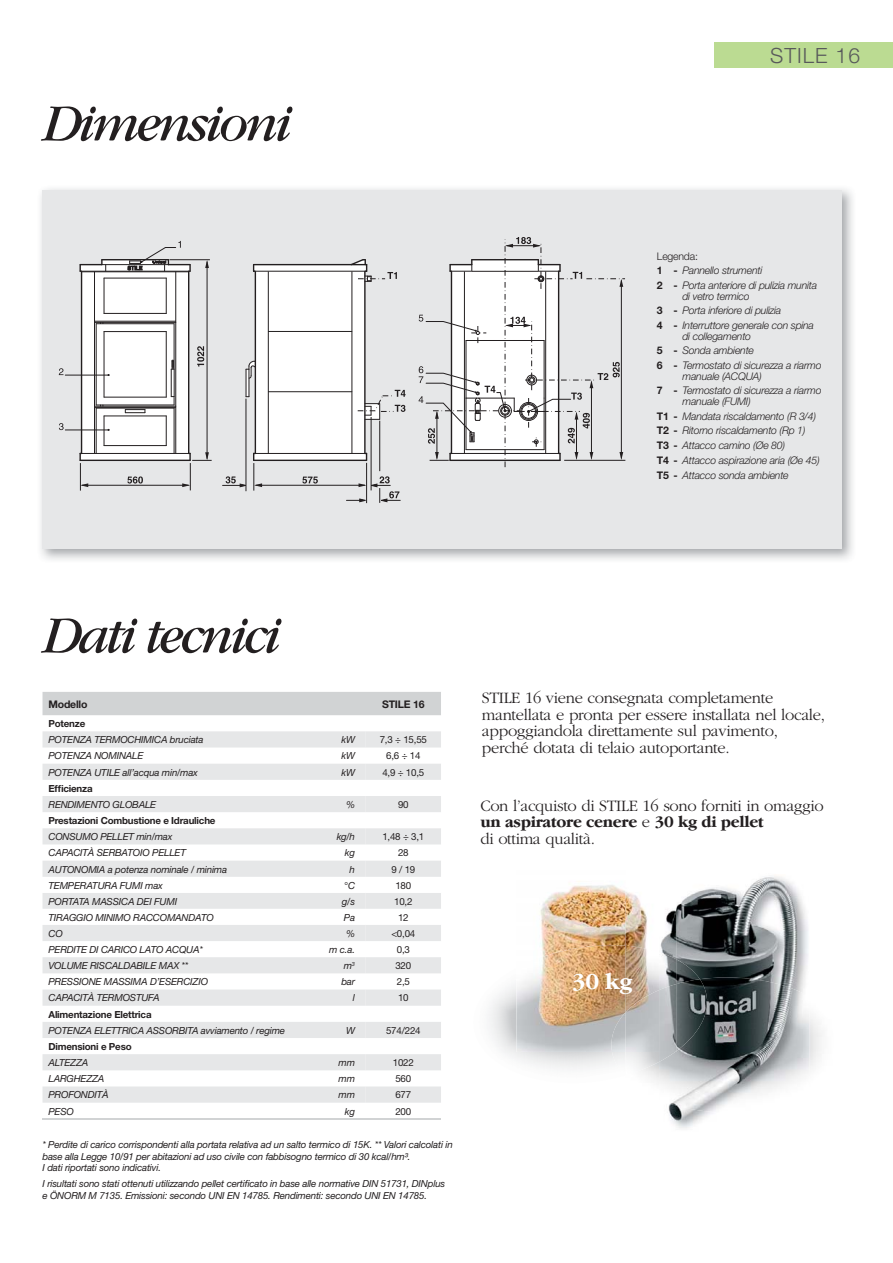
<style>
.page{position:relative;width:893px;height:1263px;background:#fff}
.page>*{position:absolute;margin:0;border:0;box-sizing:border-box;transform-origin:0 0}
.t1{font:italic 54px "Garamond";letter-spacing:-.06em;color:#231f20}
.t2{font:700 23.55px "Garamond IT Cby BT";color:#fff}
.t3{font:300 21px "Helvetica Neue";letter-spacing:.05em;color:#58595b}
.t4{font:300 16.5px/16.5px "Garamond";letter-spacing:-.02em;color:#231f20}
.t5{font:700 16.5px "Garamond IT Cby BT";letter-spacing:-.02em;color:#231f20}
.t6{font:italic 300 10.5px/14.7px "Helvetica Neue";letter-spacing:-.02em;color:#231f20}
.t7{font:700 10.5px "Helvetica Neue";letter-spacing:-.02em;color:#231f20}
.t8{font:italic 9.75px/11.7px "Helvetica Neue";letter-spacing:-.02em;color:#231f20}
.t9{font:700 9.75px "Helvetica Neue";letter-spacing:-.02em;color:#231f20}
.t10{font:9.75px "Helvetica Neue";letter-spacing:-.02em;color:#231f20}
.s1{font-style:normal}
.s2{font-weight:700;font-style:normal}
.s3{font-family:"Garamond";font-weight:300}
</style>
<div class="page">
<img style="left:40px;top:188px;width:813px;height:372px">
<div style="left:43px;top:190px;width:799px;height:359px;background:#e6e7e8"></div>
<svg style="left:223px;top:259px;width:183px;height:244px"></svg>
<hr style="left:246px;top:399px;width:1px;height:92px;background:#231f20">
<hr style="left:65px;top:375px;width:44px;height:1px;background:#231f20">
<svg style="left:59px;top:368px;width:4px;height:7px"></svg>
<hr style="left:65px;top:430px;width:44px;height:1px;background:#231f20">
<svg style="left:59px;top:423px;width:5px;height:7px"></svg>
<svg style="left:79px;top:241px;width:133px;height:250px"></svg>
<hr style="left:166px;top:332px;width:1px;height:65px;background:#231f20">
<hr style="left:96px;top:405px;width:78px;height:1px;background:#231f20">
<hr style="left:104px;top:397px;width:62px;height:1px;background:#231f20">
<hr style="left:96px;top:323px;width:78px;height:1px;background:#231f20">
<hr style="left:104px;top:331px;width:62px;height:1px;background:#231f20">
<hr style="left:96px;top:324px;width:1px;height:81px;background:#231f20">
<hr style="left:104px;top:332px;width:1px;height:65px;background:#231f20">
<hr style="left:104px;top:416px;width:1px;height:30px;background:#231f20">
<svg style="left:419px;top:237px;width:206px;height:230px"></svg>
<div style="left:43px;top:692px;width:398px;height:23px;background:#d1d3d4"></div>
<svg style="left:43px;top:731px;width:398px;height:372px"></svg>
<hr style="left:43px;top:1118px;width:398px;height:1px;background:#d1d3d4">
<img style="left:669px;top:876px;width:139px;height:252px">
<img style="left:676px;top:959px;width:24px;height:18px">
<img style="left:659px;top:977px;width:150px;height:135px">
<img style="left:659px;top:979px;width:51px;height:83px">
<img style="left:540px;top:881px;width:86px;height:64px">
<img style="left:516px;top:945px;width:110px;height:107px">
<img style="left:611px;top:1012px;width:15px;height:40px">
<img style="left:626px;top:892px;width:21px;height:54px">
<img style="left:626px;top:946px;width:33px;height:44px">
<img style="left:626px;top:990px;width:33px;height:62px">
<img style="left:660px;top:876px;width:16px;height:76px">
<img style="left:659px;top:952px;width:17px;height:32px">
<img style="left:659px;top:984px;width:17px;height:68px">
<div style="left:714px;top:43px;width:179px;height:25px;background:#bbdb92"></div>
<h1 class="t1" style="left:43px;top:105px;width:251px">Dimensioni</h1>
<h3 class="t3" style="left:770px;top:48px;width:91px">STILE 16</h3>
<p class="t6" style="left:657px;top:250px;width:162px"><span class="s1">Legenda:<br></span><span class="s2">1 -</span> Pannello strumenti<br><span class="s2">2 -</span> Porta anteriore di pulizia munita</p>
<p class="t6" style="left:657px;top:290px;width:159px;text-indent:26px">di vetro termico<br><span class="s2">3 -</span> Porta inferiore di pulizia<br><span class="s2">4 -</span> Interruttore generale con spina</p>
<p class="t6" style="left:657px;top:330px;width:166px;text-indent:26px">di collegamento<br><span class="s2">5 -</span> Sonda ambiente<br><span class="s2">6 -</span> Termostato di sicurezza a riarmo</p>
<p class="t6" style="left:657px;top:370px;width:166px;text-indent:26px">manuale (ACQUA)<br><span class="s2">7 -</span> Termostato di sicurezza a riarmo</p>
<p class="t6" style="left:657px;top:395px;width:164px;text-indent:26px">manuale (FUMI)<br><span class="s2">T1 -</span> Mandata riscaldamento (R 3/4)<br><span class="s2">T2 -</span> Ritorno riscaldamento (Rp 1)<br><span class="s2">T3 -</span> Attacco camino (Øe 80)<br><span class="s2">T4 -</span> Attacco aspirazione aria (Øe 45)<br><span class="s2">T5 -</span> Attacco sonda ambiente</p>
<h1 class="t1" style="left:43px;top:617px;width:240px">Dati tecnici</h1>
<p class="t7" style="left:49px;top:700px;width:40px">Modello</p>
<p class="t7" style="left:382px;top:700px;width:44px">STILE 16</p>
<p class="t9" style="left:49px;top:720px;width:38px">Potenze</p>
<p class="t8" style="left:49px;top:735px;width:157px">POTENZA TERMOCHIMICA bruciata</p>
<p class="t8" style="left:342px;top:735px;width:15px">kW</p>
<p class="t10" style="left:380px;top:736px;width:49px">7,3 ÷ 15,55</p>
<p class="t8" style="left:49px;top:751px;width:96px">POTENZA NOMINALE</p>
<p class="t8" style="left:342px;top:751px;width:15px">kW</p>
<p class="t10" style="left:386px;top:752px;width:36px">6,6 ÷ 14</p>
<p class="t8" style="left:49px;top:767px;width:151px">POTENZA UTILE all’acqua min/max</p>
<p class="t8" style="left:342px;top:767px;width:15px">kW</p>
<p class="t10" style="left:382px;top:769px;width:44px">4,9 ÷ 10,5</p>
<p class="t9" style="left:49px;top:785px;width:46px">Efficienza</p>
<p class="t8" style="left:49px;top:799px;width:109px">RENDIMENTO GLOBALE</p>
<p class="t8" style="left:346px;top:799px;width:11px">%</p>
<p class="t10" style="left:398px;top:801px;width:12px">90</p>
<p class="t9" style="left:49px;top:817px;width:168px">Prestazioni Combustione e Idrauliche</p>
<p class="t8" style="left:49px;top:832px;width:125px">CONSUMO PELLET min/max</p>
<p class="t8" style="left:337px;top:832px;width:20px">kg/h</p>
<p class="t10" style="left:382px;top:833px;width:44px">1,48 ÷ 3,1</p>
<p class="t8" style="left:49px;top:848px;width:139px">CAPACITÀ SERBATOIO PELLET</p>
<p class="t8" style="left:345px;top:848px;width:12px">kg</p>
<p class="t10" style="left:398px;top:849px;width:12px">28</p>
<p class="t8" style="left:49px;top:864px;width:180px">AUTONOMIA a potenza nominale / minima</p>
<p class="t8" style="left:350px;top:864px;width:7px">h</p>
<p class="t10" style="left:391px;top:866px;width:25px">9 / 19</p>
<p class="t8" style="left:49px;top:880px;width:116px">TEMPERATURA FUMI max</p>
<p class="t8" style="left:344px;top:880px;width:12px">°C</p>
<p class="t10" style="left:395px;top:882px;width:17px">180</p>
<p class="t8" style="left:49px;top:896px;width:130px">PORTATA MASSICA DEI FUMI</p>
<p class="t8" style="left:342px;top:896px;width:15px">g/s</p>
<p class="t10" style="left:394px;top:898px;width:20px">10,2</p>
<p class="t8" style="left:49px;top:912px;width:167px">TIRAGGIO MINIMO RACCOMANDATO</p>
<p class="t8" style="left:344px;top:912px;width:13px">Pa</p>
<p class="t10" style="left:398px;top:914px;width:12px">12</p>
<p class="t8" style="left:49px;top:928px;width:16px">CO</p>
<p class="t8" style="left:346px;top:928px;width:11px">%</p>
<p class="t10" style="left:391px;top:930px;width:26px">&lt;0,04</p>
<p class="t8" style="left:49px;top:945px;width:156px">PERDITE DI CARICO LATO ACQUA*</p>
<p class="t8" style="left:329px;top:945px;width:27px">m c.a.</p>
<p class="t10" style="left:397px;top:946px;width:15px">0,3</p>
<p class="t8" style="left:49px;top:961px;width:141px">VOLUME RISCALDABILE MAX **</p>
<p class="t8" style="left:344px;top:961px;width:13px">m<sup>3</sup></p>
<p class="t10" style="left:395px;top:962px;width:17px">320</p>
<p class="t8" style="left:49px;top:977px;width:161px">PRESSIONE MASSIMA D’ESERCIZIO</p>
<p class="t8" style="left:341px;top:977px;width:15px">bar</p>
<p class="t10" style="left:397px;top:978px;width:15px">2,5</p>
<p class="t8" style="left:49px;top:993px;width:113px">CAPACITÀ TERMOSTUFA</p>
<p class="t8" style="left:353px;top:993px;width:4px">l</p>
<p class="t10" style="left:398px;top:994px;width:12px">10</p>
<p class="t9" style="left:49px;top:1011px;width:105px">Alimentazione Elettrica</p>
<p class="t8" style="left:49px;top:1025px;width:238px">POTENZA ELETTRICA ASSORBITA avviamento / regime</p>
<p class="t8" style="left:346px;top:1025px;width:11px">W</p>
<p class="t10" style="left:386px;top:1027px;width:36px">574/224</p>
<p class="t9" style="left:49px;top:1043px;width:85px">Dimensioni e Peso</p>
<p class="t8" style="left:49px;top:1058px;width:41px">ALTEZZA</p>
<p class="t8" style="left:339px;top:1058px;width:18px">mm</p>
<p class="t10" style="left:393px;top:1059px;width:23px">1022</p>
<p class="t8" style="left:49px;top:1074px;width:57px">LARGHEZZA</p>
<p class="t8" style="left:339px;top:1074px;width:18px">mm</p>
<p class="t10" style="left:395px;top:1075px;width:17px">560</p>
<p class="t8" style="left:49px;top:1090px;width:62px">PROFONDITÀ</p>
<p class="t8" style="left:339px;top:1090px;width:18px">mm</p>
<p class="t10" style="left:395px;top:1091px;width:17px">677</p>
<p class="t8" style="left:49px;top:1106px;width:27px">PESO</p>
<p class="t8" style="left:345px;top:1106px;width:12px">kg</p>
<p class="t10" style="left:395px;top:1108px;width:17px">200</p>
<p class="t8" style="left:43px;top:1139px;width:412px">* Perdite di carico corrispondenti alla portata relativa ad un salto termico di 15K. ** Valori calcolati in base alla Legge 10/91 per abitazioni ad uso civile con fabbisogno termico di 30 kcal/hm³.<br>I dati riportati sono indicativi.</p>
<p class="t8" style="left:43px;top:1179px;width:404px">I risultati sono stati ottenuti utilizzando pellet certificato in base alle normative DIN 51731, DINplus e ÖNORM M 7135. Emissioni: secondo UNI EN 14785. Rendimenti: secondo UNI EN 14785.</p>
<h3 class="t4" style="left:482px;top:691px;width:345px">STILE 16 viene consegnata completamente mantellata e pronta per essere installata nel locale, appoggiandola direttamente sul pavimento, perché dotata di telaio autoportante.</h3>
<h3 class="t4" style="left:480px;top:799px;width:345px">Con l’acquisto di STILE 16 sono forniti in omaggio</h3>
<h3 class="t5" style="left:480px;top:816px;width:285px">un aspiratore cenere <span class="s3">e</span> 30 kg di pellet</h3>
<h3 class="t4" style="left:480px;top:832px;width:116px">di ottima qualità.</h3>
<h2 class="t2" style="left:572px;top:972px;width:62px">30 kg</h2>
</div>
